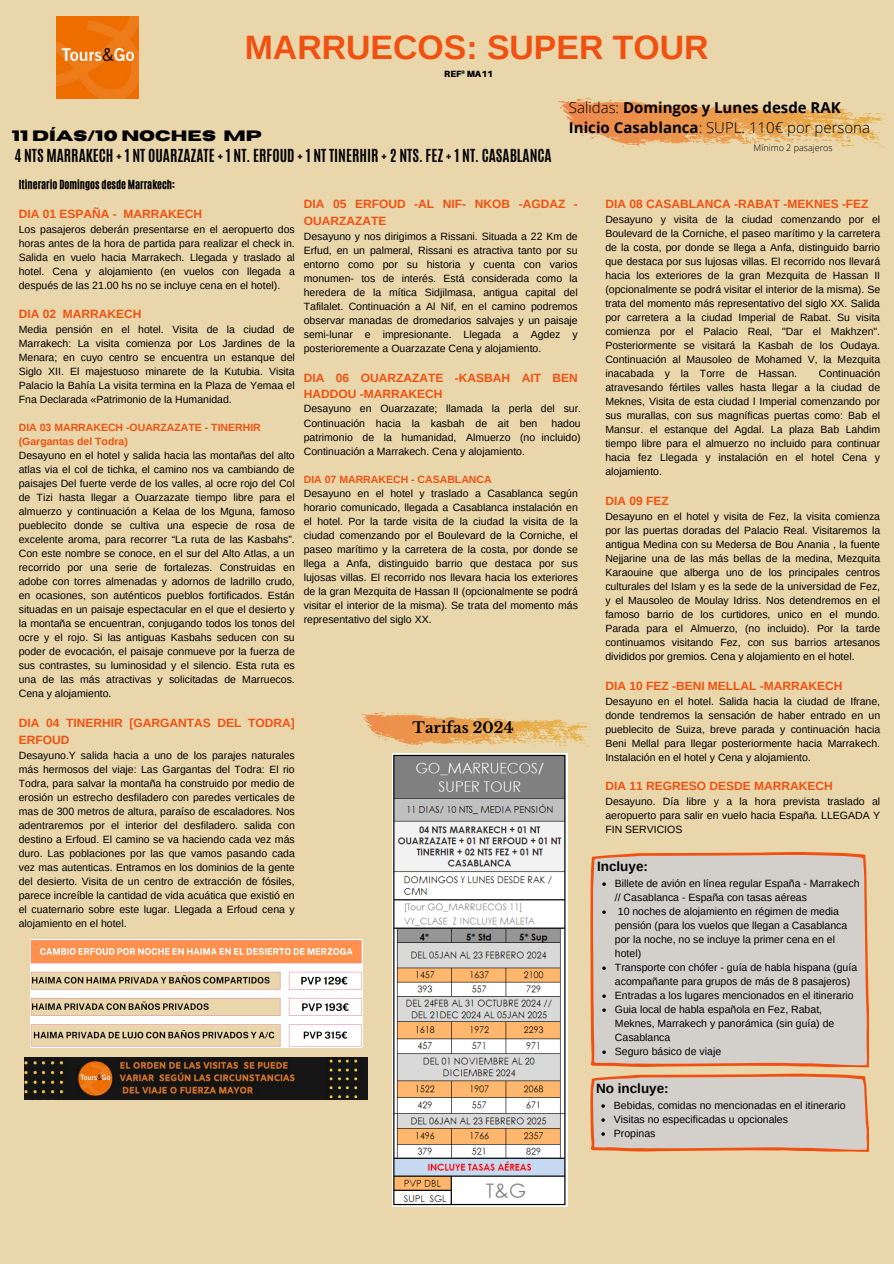
<style>
.page{position:relative;width:894px;height:1264px;background:#fff}
.page>*{position:absolute;margin:0;border:0;box-sizing:border-box;transform-origin:0 0}
.t1{font:700 33.75px "Arimo";color:#f15110}
.t2{font:700 15px "Antonio";color:#000}
.t3{font:300 15px "Open Sans";color:#000}
.t4{font:700 15px "Open Sans";color:#000}
.t5{font:700 15px "Horizon";color:#000}
.t6{font:700 15px "Libre Baskerville";color:#000}
.t7{font:700 13.5px "Arimo";color:#000}
.t8{font:700 12px/16.6px "Arimo";color:#f15110}
.t9{font:10.5px/14px "Arimo";color:#000;text-align:justify}
.t10{font:700 10.5px/14px "Arimo";color:#f15110}
.t11{font:10.5px "CA Generated";color:#000}
.t12{font:300 9px "Open Sans";color:#000}
.t13{font:900 9px "Aileron";color:#000}
.s1{font-family:"Noto Sans";font-weight:700}
.s2{font-weight:300}
.s3{font-weight:700}
.s4{font-family:"Minion Pro"}
.s5{font-weight:700;color:#f15110}
</style>
<div class="page">
<div style="left:0;top:0;width:893px;height:1263px;background:#e9d6ab"></div>
<svg style="left:558px;top:98px;width:327px;height:49px"></svg>
<img style="left:57px;top:17px;width:82px;height:82px">
<div style="left:590px;top:852px;width:279px;height:215px;background:#d3d0cc"></div>
<svg style="left:361px;top:712px;width:229px;height:34px"></svg>
<img style="left:392px;top:754px;width:176px;height:452px">
<svg style="left:602px;top:882px;width:3px;height:4px"></svg>
<svg style="left:602px;top:910px;width:3px;height:4px"></svg>
<svg style="left:602px;top:966px;width:3px;height:4px"></svg>
<svg style="left:602px;top:994px;width:3px;height:4px"></svg>
<svg style="left:602px;top:1008px;width:3px;height:4px"></svg>
<svg style="left:602px;top:1050px;width:3px;height:4px"></svg>
<svg style="left:590px;top:1073px;width:279px;height:78px;background:#d5c5ba"></svg>
<img style="left:24px;top:1057px;width:343px;height:42px">
<img style="left:31px;top:939px;width:331px;height:108px">
<p class="t1" style="left:245px;top:28px;width:465px">MARRUECOS: SUPER TOUR</p>
<p class="t13" style="left:444px;top:68px;width:51px">REF<span class="s1">ª</span> MA11</p>
<p class="t5" style="left:12px;top:128px;width:251px">11 DÍAS/10 NOCHES MP</p>
<p class="t2" style="left:14px;top:145px;width:538px">4 NTS MARRAKECH + 1 NT OUARZAZATE + 1 NT. ERFOUD + 1 NT TINERHIR + 2 NTS. FEZ + 1 NT. CASABLANCA</p>
<p class="t4" style="left:568px;top:97px;width:273px"><span class="s2">Salidas:</span> Domingos y Lunes desde RAK</p>
<p class="t3" style="left:568px;top:117px;width:302px"><span class="s3">Inicio Casablanca</span>: SUPL. 110€ por persona</p>
<p class="t12" style="left:753px;top:141px;width:81px">Mínimo 2 pasajeros</p>
<p class="t11" style="left:19px;top:177px;width:158px">Itinerario Domingos desde Marrakech:</p>
<p class="t8" style="left:19px;top:205px;width:185px">DIA 01 ESPAÑA - MARRAKECH</p>
<p class="t9" style="left:19px;top:222px;width:277px">Los pasajeros deberán presentarse en el aeropuerto dos horas antes de la hora de partida para realizar el check in.<br>Salida en vuelo hacia Marrakech. Llegada y traslado al hotel. Cena y alojamiento (en vuelos con llegada a después de las 21.00 hs no se incluye cena en el hotel).</p>
<p class="t8" style="left:19px;top:306px;width:124px">DIA 02 MARRAKECH</p>
<p class="t9" style="left:19px;top:322px;width:277px">Media pensión en el hotel. Visita de la ciudad de Marrakech: La visita comienza por Los Jardines de la Menara; en cuyo centro se encuentra un estanque del Siglo XII. El majestuoso minarete de la Kutubia. Visita Palacio la Bahía La visita termina en la Plaza de Yemaa el Fna Declarada «Patrimonio de la Humanidad.</p>
<p class="t10" style="left:19px;top:420px;width:243px">DIA 03 MARRAKECH -OUARZAZATE - TINERHIR (Gargantas del Todra)</p>
<p class="t9" style="left:19px;top:448px;width:277px">Desayuno en el hotel y salida hacia las montañas del alto atlas via el col de tichka, el camino nos va cambiando de paisajes Del fuerte verde de los valles, al ocre rojo del Col de Tizi hasta llegar a Ouarzazate tiempo libre para el almuerzo y continuación a Kelaa de los Mguna, famoso pueblecito donde se cultiva una especie de rosa de excelente aroma, para recorrer “La ruta de las Kasbahs”.<br>Con este nombre se conoce, en el sur del Alto Atlas, a un recorrido por una serie de fortalezas. Construidas en adobe con torres almenadas y adornos de ladrillo crudo, en ocasiones, son auténticos pueblos fortificados. Están situadas en un paisaje espectacular en el que el desierto y la montaña se encuentran, conjugando todos los tonos del ocre y el rojo. Si las antiguas Kasbahs seducen con su poder de evocación, el paisaje conmueve por la fuerza de sus contrastes, su luminosidad y el silencio. Esta ruta es una de las más atractivas y solicitadas de Marruecos.<br>Cena y alojamiento.</p>
<p class="t8" style="left:19px;top:714px;width:277px">DIA 04 TINERHIR [GARGANTAS DEL TODRA]<br>ERFOUD</p>
<p class="t9" style="left:19px;top:748px;width:277px">Desayuno.Y salida hacia a uno de los parajes naturales más hermosos del viaje: Las Gargantas del Todra: El rio Todra, para salvar la montaña ha construido por medio de erosión un estrecho desfiladero con paredes verticales de mas de 300 metros de altura, paraíso de escaladores. Nos adentraremos por el interior del desfiladero. salida con destino a Erfoud. El camino se va haciendo cada vez más duro. Las poblaciones por las que vamos pasando cada vez mas autenticas. Entramos en los dominios de la gente del desierto. Visita de un centro de extracción de fósiles, parece increíble la cantidad de vida acuática que existió en el cuaternario sobre este lugar. Llegada a Erfoud cena y alojamiento en el hotel.</p>
<p class="t8" style="left:304px;top:196px;width:275px">DIA 05 ERFOUD -AL NIF- NKOB -AGDAZ -<br>OUARZAZATE</p>
<p class="t9" style="left:304px;top:229px;width:275px">Desayuno y nos dirigimos a Rissani. Situada a 22 Km de Erfud, en un palmeral, Rissani es atractiva tanto por su entorno como por su historia y cuenta con varios monumen- tos de interés. Está considerada como la heredera de la mítica Sidjilmasa, antigua capital del Tafilalet. Continuación a Al Nif, en el camino podremos observar manadas de dromedarios salvajes y un paisaje semi-lunar e impresionante. Llegada a Agdez y posterioremente a Ouarzazate Cena y alojamiento.</p>
<p class="t8" style="left:304px;top:369px;width:275px">DIA 06 OUARZAZATE -KASBAH AIT BEN<br>HADDOU -MARRAKECH</p>
<p class="t9" style="left:304px;top:401px;width:278px;line-height:14.7px">Desayuno en Ouarzazate; llamada la perla del sur<span class="s4">.<br></span>Continuación hacia la kasbah de ait ben</p>
<p class="t9" style="left:304px;top:416px;width:278px;text-indent:248px">hadou patrimonio de la humanidad, Almuerzo (no incluido)<br>Continuación a Marrakech. Cena y alojamiento.</p>
<p class="t9" style="left:304px;top:472px;width:275px;text-align:left"><span class="s5">DIA 07 MARRAKECH - CASABLANCA<br></span>Desayuno en el hotel y traslado a Casablanca según horario comunicado, llegada a Casablanca instalación en el hotel. Por la tarde visita de la ciudad la visita de la ciudad comenzando por el Boulevard de la Corniche, el paseo marítimo y la carretera de la costa, por donde se llega a Anfa, distinguido barrio que destaca por sus lujosas villas. El recorrido nos llevara hacia los exteriores de la gran Mezquita de Hassan II (opcionalmente se podrá visitar el interior de la misma). Se trata del momento más representativo del siglo XX.</p>
<p class="t6" style="left:412px;top:719px;width:102px">Tarifas 2024</p>
<p class="t8" style="left:605px;top:196px;width:265px">DIA 08 CASABLANCA -RABAT -MEKNES -FEZ</p>
<p class="t9" style="left:605px;top:212px;width:276px">Desayuno y visita de la ciudad comenzando por el Boulevard de la Corniche, el paseo marítimo y la carretera de la costa, por donde se llega a Anfa, distinguido barrio que destaca por sus lujosas villas. El recorrido nos llevará hacia los exteriores de la gran Mezquita de Hassan II (opcionalmente se podrá visitar el interior de la misma). Se trata del momento más representativo del siglo XX. Salida por carretera a la ciudad Imperial de Rabat. Su visita comienza por el Palacio Real, "Dar el Makhzen".<br>Posteriormente se visitará la Kasbah de los Oudaya.<br>Continuación al Mausoleo de Mohamed V, la Mezquita inacabada y la Torre de Hassan.</p>
<p class="t9" style="left:605px;top:366px;width:276px;text-indent:213px">Continuación atravesando fértiles valles hasta llegar a la ciudad de Meknes, Visita de esta ciudad l Imperial comenzando por sus murallas, con sus magníficas puertas como: Bab el Mansur. el estanque del Agdal. La plaza Bab Lahdim tiempo libre para el almuerzo no incluido para continuar hacia fez Llegada y instalación en el hotel Cena y alojamiento.</p>
<p class="t8" style="left:605px;top:492px;width:65px">DIA 09 FEZ</p>
<p class="t9" style="left:605px;top:509px;width:276px">Desayuno en el hotel y visita de Fez, la visita comienza por las puertas doradas del Palacio Real. Visitaremos la antigua Medina con su Medersa de Bou Anania , la fuente Nejjarine una de las más bellas de la medina, Mezquita Karaouine que alberga uno de los principales centros culturales del Islam y es la sede de la universidad de Fez, y el Mausoleo de Moulay Idriss. Nos detendremos en el famoso barrio de los curtidores, unico en el mundo.<br>Parada para el Almuerzo, (no incluido). Por la tarde continuamos visitando Fez, con sus barrios artesanos divididos por gremios. Cena y alojamiento en el hotel.</p>
<p class="t8" style="left:605px;top:677px;width:239px">DIA 10 FEZ -BENI MELLAL -MARRAKECH</p>
<p class="t9" style="left:605px;top:694px;width:276px">Desayuno en el hotel. Salida hacia la ciudad de Ifrane, donde tendremos la sensación de haber entrado en un pueblecito de Suiza, breve parada y continuación hacia Beni Mellal para llegar posteriormente hacia Marrakech.<br>Instalación en el hotel y Cena y alojamiento.</p>
<p class="t8" style="left:605px;top:777px;width:229px">DIA 11 REGRESO DESDE MARRAKECH</p>
<p class="t9" style="left:605px;top:794px;width:276px">Desayuno. Día libre y a la hora prevista traslado al aeropuerto para salir en vuelo hacia España. LLEGADA Y FIN SERVICIOS</p>
<p class="t7" style="left:597px;top:858px;width:52px">Incluye:</p>
<p class="t9" style="left:614px;top:876px;width:246px">Billete de avión en línea regular España - Marrakech // Casablanca - España con tasas aéreas</p>
<p class="t9" style="left:614px;top:904px;width:234px;text-align:left">10 noches de alojamiento en régimen de media pensión (para los vuelos que llegan a Casablanca por la noche, no se incluye la primer cena en el hotel)</p>
<p class="t9" style="left:614px;top:960px;width:244px">Transporte con chófer - guía de habla hispana (guía acompañante para grupos de más de 8 pasajeros)</p>
<p class="t9" style="left:614px;top:988px;width:240px">Entradas a los lugares mencionados en el itinerario</p>
<p class="t9" style="left:614px;top:1002px;width:221px;text-align:left">Guia local de habla española en Fez, Rabat,<br>Meknes, Marrakech y panorámica (sin guía) de<br>Casablanca</p>
<p class="t9" style="left:614px;top:1044px;width:108px">Seguro básico de viaje</p>
<p class="t7" style="left:596px;top:1080px;width:74px">No incluye:</p>
<p class="t9" style="left:613px;top:1098px;width:233px">Bebidas, comidas no mencionadas en el itinerario</p>
<p class="t9" style="left:613px;top:1112px;width:175px">Visitas no especificadas u opcionales</p>
<p class="t9" style="left:613px;top:1126px;width:43px">Propinas</p>
</div>
